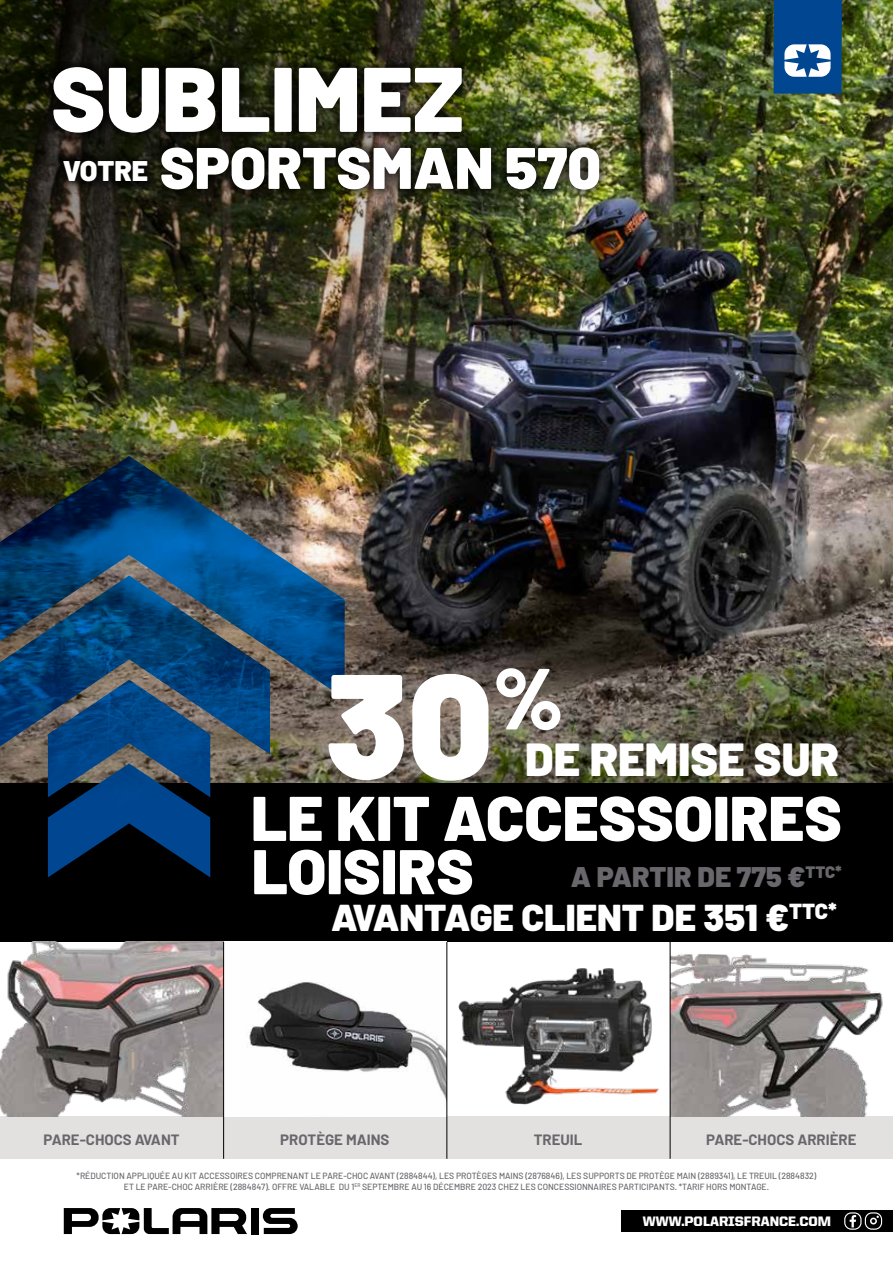
<style>
.page{position:relative;width:893px;height:1263px;background:#fff}
.page>*{position:absolute;margin:0;border:0;box-sizing:border-box;transform-origin:0 0}
.t1{font:900 148.5px "Barlow";color:#fff}
.t2{font:900 91.5px "Barlow";color:#fff}
.t3{font:900 86.55px "Barlow";color:#fff}
.t4{font:900 63px "Barlow";color:#fff}
.t5{font:900 58.5px "Barlow";color:#fff}
.t6{font:900 46.5px "Barlow";color:#fff}
.t7{font:900 37.5px "Barlow";color:#fff}
.t8{font:900 28.5px "Barlow";color:#69676c}
.t9{font:900 16.65px "Barlow";color:#69676c}
.t10{font:700 15px "Barlow";color:#69676c}
.t11{font:900 13.8px "United Sans Reg";color:#fff}
.t12{font:500 9px/10.8px "Barlow";color:#69676c;text-align:center;scale:.96 1}
.s1{font-size:28.5px}
</style>
<div class="page">
<img style="left:0;top:0;width:893px;height:783px">
<div style="left:0;top:1116px;width:893px;height:43px;background:#e3e1df"></div>
<div style="left:0;top:783px;width:893px;height:159px;background:#000"></div>
<img style="left:0;top:942px;width:883px;height:174px">
<div style="left:251px;top:1208px;width:8px;height:26px;background:#000"></div>
<svg style="left:263px;top:1208px;width:35px;height:26px"></svg>
<svg style="left:64px;top:1208px;width:183px;height:26px"></svg>
<div style="left:773px;top:0;width:69px;height:94px;background:#004690"></div>
<svg style="left:784px;top:44px;width:46px;height:33px"></svg>
<svg style="left:47px;top:821px;width:164px;height:56px;fill:#00458f"></svg>
<img style="left:0;top:456px;width:345px;height:365px">
<div style="left:40px;top:53px;width:573px;height:149px;background:#000;opacity:.75"></div>
<div style="left:621px;top:1210px;width:272px;height:22px;background:#000"></div>
<div style="left:844px;top:1212px;width:17px;height:18px;border:1px solid #fff;border-radius:6px"></div>
<svg style="left:850px;top:1215px;width:6px;height:12px"></svg>
<div style="left:870px;top:1217px;width:7px;height:7px;border:2px solid #fff;border-radius:50%"></div>
<div style="left:865px;top:1212px;width:17px;height:18px;border:1px solid #fff;border-radius:6px"></div>
<hr style="left:223px;top:942px;width:1px;height:217px;background:#000">
<hr style="left:446px;top:942px;width:1px;height:217px;background:#000">
<hr style="left:670px;top:942px;width:1px;height:217px;background:#000">
<h2 class="t2" style="left:51px;top:42px;width:415px">SUBLIMEZ</h2>
<h3 class="t5" style="left:63px;top:132px;width:540px"><span class="s1">VOTRE</span> SPORTSMAN 570</h3>
<h3 class="t3" style="left:493px;top:645px;width:72px">%</h3>
<h1 class="t1" style="left:325px;top:633px;width:169px">30</h1>
<h3 class="t6" style="left:525px;top:730px;width:315px">DE REMISE SUR</h3>
<h3 class="t4" style="left:251px;top:779px;width:592px">LE KIT ACCESSOIRES</h3>
<h3 class="t8" style="left:571px;top:859px;width:236px">A PARTIR DE 775 €</h3>
<h3 class="t4" style="left:252px;top:832px;width:224px">LOISIRS</h3>
<h3 class="t9" style="left:806px;top:862px;width:38px">TTC*</h3>
<h3 class="t7" style="left:331px;top:894px;width:507px">AVANTAGE CLIENT DE 351 €<sup>TTC*</sup></h3>
<h3 class="t10" style="left:44px;top:1130px;width:138px">PARE-CHOCS AVANT</h3>
<h3 class="t10" style="left:280px;top:1130px;width:111px">PROTÈGE MAINS</h3>
<h3 class="t10" style="left:534px;top:1130px;width:50px">TREUIL</h3>
<h3 class="t10" style="left:706px;top:1130px;width:152px">PARE-CHOCS ARRIÈRE</h3>
<p class="t12" style="left:77px;top:1170px;width:772px">*RÉDUCTION APPLIQUÉE AU KIT ACCESSOIRES COMPRENANT LE PARE-CHOC AVANT (2884844), LES PROTÈGES MAINS (2876846), LES SUPPORTS DE PROTÈGE MAIN (2889341), LE TREUIL (2884832)<br>ET LE PARE-CHOC ARRIÈRE (2884847). OFFRE VALABLE DU 1<sup>ER</sup> SEPTEMBRE AU 16 DÉCEMBRE 2023 CHEZ LES CONCESSIONNAIRES PARTICIPANTS. *TARIF HORS MONTAGE.</p>
<h3 class="t11" style="left:643px;top:1213px;width:190px">WWW.POLARISFRANCE.COM</h3>
</div>
